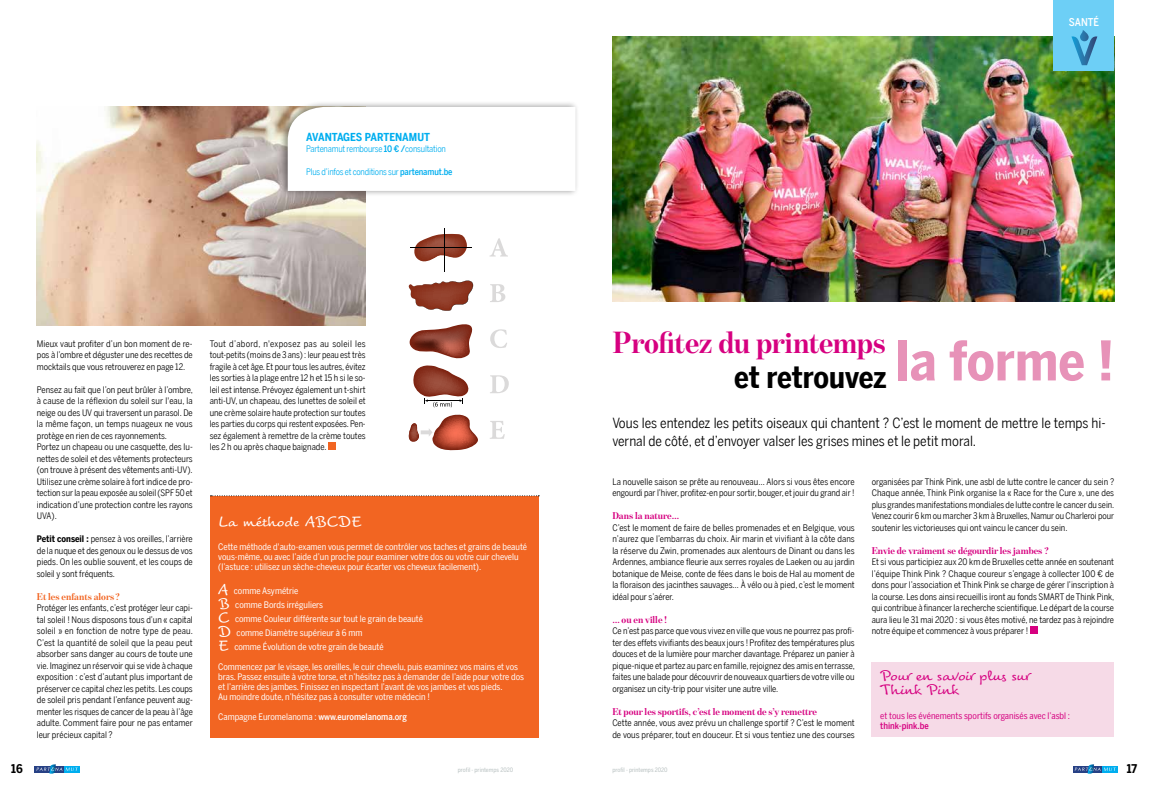
<style>
.page{position:relative;width:1151px;height:794px;background:#fff}
.page>*{position:absolute;margin:0;border:0;box-sizing:border-box;transform-origin:0 0}
.t1{font:700 31.1px "Benton Mod Disp";letter-spacing:-.01em;color:#d60080}
.t2{font:700 30px "Benton Sans Cond";color:#000}
.t3{font:14px/18px "Benton Sans Cond";color:#000}
.t4{font:14px/14px "Tornac";color:#d60080}
.t5{font:14px "Tornac";color:#fff}
.t6{font:700 condensed 12px "Benton Sans";color:#000}
.t7{font:700 11px "Benton Sans Cond";color:#00aeef}
.t8{font:500 condensed 10.7px "Benton Sans";letter-spacing:-.005em;color:#fff}
.t9{font:700 10px "Benton Mod Disp";color:#d60080}
.t10{font:700 10px "Benton Mod Disp";color:#f26522}
.t11{font:9px/11.5px "Benton Sans Cond";color:#000;text-align:justify}
.t12{font:9px/10px "Benton Sans Cond";color:#fff}
.t13{font:9px "Benton Sans Cond";letter-spacing:-.02em;color:#00aeef}
.t14{font:9px "Benton Sans Cond";color:#d60080}
.t15{font:500 9px "Benton Sans Cond";color:#d60080}
.t16{font:condensed 6px "Benton Sans";color:#b5bebe}
.s1{font-weight:500}
.s2{font-weight:700}
.s3{font-family:"Tornac";font-size:14px}
</style>
<div class="page">
<img style="left:37px;top:107px;width:329px;height:219px">
<div style="left:328px;top:442px;width:8px;height:8px;background:#f26522"></div>
<div style="left:279px;top:101px;width:300px;height:96px;background:#000;opacity:.4"></div>
<svg style="left:288px;top:107px;width:287px;height:84px"></svg>
<div style="left:210px;top:496px;width:329px;height:241px;background:#f26522"></div>
<svg style="left:210px;top:495px;width:329px;height:1px"></svg>
<svg style="left:409px;top:414px;width:69px;height:36px"></svg>
<svg style="left:414px;top:233px;width:53px;height:29px"></svg>
<hr style="left:410px;top:247px;width:62px;height:1px;background:#000">
<hr style="left:444px;top:228px;width:1px;height:44px;background:#000">
<svg style="left:408px;top:280px;width:65px;height:31px"></svg>
<svg style="left:409px;top:324px;width:64px;height:83px"></svg>
<svg style="left:490px;top:329px;width:17px;height:19px"></svg>
<svg style="left:490px;top:421px;width:15px;height:18px"></svg>
<svg style="left:490px;top:238px;width:18px;height:18px"></svg>
<svg style="left:490px;top:284px;width:15px;height:18px"></svg>
<svg style="left:490px;top:375px;width:19px;height:18px"></svg>
<div style="left:1030px;top:626px;width:8px;height:8px;background:#d60080"></div>
<div style="left:872px;top:662px;width:242px;height:75px;background:#f6dae7"></div>
<img style="left:612px;top:36px;width:502px;height:265px">
<div style="left:1053px;top:0;width:61px;height:71px;background:#6dcff6"></div>
<svg style="left:1071px;top:30px;width:26px;height:35px"></svg>
<svg style="left:1073px;top:766px;width:2px;height:6px"></svg>
<div style="left:1102px;top:765px;width:15px;height:7px;background:#00aeef"></div>
<svg style="left:1075px;top:764px;width:41px;height:9px"></svg>
<svg style="left:35px;top:766px;width:2px;height:6px"></svg>
<div style="left:64px;top:765px;width:15px;height:7px;background:#00aeef"></div>
<svg style="left:37px;top:764px;width:41px;height:9px"></svg>
<p class="t7" style="left:306px;top:130px;width:125px">AVANTAGES PARTENAMUT</p>
<p class="t13" style="left:306px;top:144px;width:141px">Partenamut rembourse <span class="s1">10 € /</span>consultation</p>
<p class="t13" style="left:306px;top:167px;width:148px">Plus d’infos et conditions sur <span class="s1">partenamut.be</span></p>
<p class="t11" style="left:37px;top:337px;width:157px">Mieux vaut profiter d’un bon moment de re&shy;pos à l’ombre et déguster une des recettes de mocktails que vous retrouverez en page 12.</p>
<p class="t11" style="left:37px;top:383px;width:158px;text-align:left">Pensez au fait que l’on peut brûler à l’ombre, à cause de la réflexion du soleil sur l'eau, la neige ou des UV qui traversent un parasol. De la même façon, un temps nuageux ne vous protège en rien de ces rayonnements.<br>Portez un chapeau ou une casquette, des lu&shy;nettes de soleil et des vêtements protecteurs (on trouve à présent des vêtements anti-UV).<br>Utilisez une crème solaire à fort indice de pro&shy;tection sur la peau exposée au soleil (SPF 50 et indication d’une protection contre les rayons UVA).</p>
<p class="t11" style="left:37px;top:533px;width:157px"><span class="s2">Petit conseil :</span> pensez à vos oreilles, l’arrière de la nuque et des genoux ou le dessus de vos pieds. On les oublie souvent, et les coups de soleil y sont fréquents.</p>
<p class="t10" style="left:37px;top:591px;width:84px">Et les enfants alors ?</p>
<p class="t11" style="left:37px;top:602px;width:158px">Protéger les enfants, c’est protéger leur capi&shy;tal soleil ! Nous disposons tous d’un « capital soleil » en fonction de notre type de peau.<br>C’est la quantité de soleil que la peau peut absorber sans danger au cours de toute une vie. Imaginez un réservoir qui se vide à chaque exposition : c’est d’autant plus important de préserver ce capital chez les petits. Les coups de soleil pris pendant l’enfance peuvent aug&shy;menter les risques de cancer de la peau à l’âge adulte. Comment faire pour ne pas entamer leur précieux capital ?</p>
<p class="t11" style="left:210px;top:337px;width:157px">Tout d’abord, n'exposez pas au soleil les tout-petits (moins de 3 ans) : leur peau est très fragile à cet âge. Et pour tous les autres, évitez les sorties à la plage entre 12 h et 15 h si le so&shy;leil est intense. Prévoyez également un t-shirt anti-UV, un chapeau, des lunettes de soleil et une crème solaire haute protection sur toutes les parties du corps qui restent exposées. Pen&shy;sez également à remettre de la crème toutes les 2 h ou après chaque baignade.</p>
<h3 class="t5" style="left:218px;top:512px;width:145px">La méthode ABCDE</h3>
<p class="t12" style="left:218px;top:541px;width:310px">Cette méthode d'auto-examen vous permet de contrôler vos taches et grains de beauté vous-même, ou avec l’aide d’un proche pour examiner votre dos ou votre cuir chevelu (l’astuce : utilisez un sèche-cheveux pour écarter vos cheveux facilement).</p>
<p class="t12" style="left:218px;top:583px;width:206px;line-height:14px"><span class="s3">A</span> comme Asymétrie<br><span class="s3">B</span> comme Bords irréguliers<br><span class="s3">C</span> comme Couleur différente sur tout le grain de beauté <span class="s3">D</span> comme Diamètre supérieur à 6 mm<br><span class="s3">E</span> comme Évolution de votre grain de beauté</p>
<p class="t12" style="left:218px;top:661px;width:307px">Commencez par le visage, les oreilles, le cuir chevelu, puis examinez vos mains et vos bras. Passez ensuite à votre torse, et n’hésitez pas à demander de l’aide pour votre dos et l’arrière des jambes. Finissez en inspectant l’avant de vos jambes et vos pieds.<br>Au moindre doute, n’hésitez pas à consulter votre médecin !</p>
<p class="t12" style="left:218px;top:711px;width:190px">Campagne Euromelanoma : <span class="s1">www.euromelanoma.org</span></p>
<p class="t8" style="left:1069px;top:15px;width:32px">SANTÉ</p>
<p class="t8" style="left:1064px;top:15px;width:39px">PSYCHO</p>
<h1 class="t1" style="left:613px;top:325px;width:275px">Profitez du printemps</h1>
<h2 class="t2" style="left:734px;top:359px;width:381px">et retrouvez <sup>la</sup> <sup>forme</sup> <sup>!</sup></h2>
<h3 class="t3" style="left:612px;top:414px;width:495px">Vous les entendez les petits oiseaux qui chantent ? C’est le moment de mettre le temps hi&shy;vernal de côté, et d’envoyer valser les grises mines et le petit moral.</h3>
<p class="t11" style="left:872px;top:475px;width:244px">organisées par Think Pink, une asbl de lutte contre le cancer du sein ?<br>Chaque année, Think Pink organise la « Race for the Cure », une des plus grandes manifestations mondiales de lutte contre le cancer du sein.<br>Venez courir 6 km ou marcher 3 km à Bruxelles, Namur ou Charleroi pour soutenir les victorieuses qui ont vaincu le cancer du sein.</p>
<p class="t9" style="left:872px;top:545px;width:178px">Envie de vraiment se dégourdir les jambes ?</p>
<p class="t11" style="left:872px;top:556px;width:244px">Et si vous participiez aux 20 km de Bruxelles cette année en soutenant l’équipe Think Pink ? Chaque coureur s’engage à collecter 100 € de dons pour l’association et Think Pink se charge de gérer l’inscription à la course. Les dons ainsi recueillis iront au fonds SMART de Think Pink, qui contribue à financer la recherche scientifique. Le départ de la course aura lieu le 31 mai 2020 : si vous êtes motivé, ne tardez pas à rejoindre notre équipe et commencez à vous préparer !</p>
<h3 class="t4" style="left:880px;top:669px;width:152px">Pour en savoir plus sur<br>Think Pink</h3>
<p class="t14" style="left:880px;top:710px;width:191px">et tous les événements sportifs organisés avec l’asbl :</p>
<p class="t15" style="left:880px;top:720px;width:50px">think-pink.be</p>
<p class="t11" style="left:612px;top:475px;width:244px">La nouvelle saison se prête au renouveau… Alors si vous êtes encore engourdi par l’hiver, profitez-en pour sortir, bouger, et jouir du grand air !</p>
<p class="t9" style="left:612px;top:510px;width:68px">Dans la nature…</p>
<p class="t11" style="left:612px;top:521px;width:244px">C’est le moment de faire de belles promenades et en Belgique, vous n’aurez que l’embarras du choix. Air marin et vivifiant à la côte dans la réserve du Zwin, promenades aux alentours de Dinant ou dans les Ardennes, ambiance fleurie aux serres royales de Laeken ou au jardin botanique de Meise, conte de fées dans le bois de Hal au moment de la floraison des jacinthes sauvages… À vélo ou à pied, c’est le moment idéal pour s’aérer.</p>
<p class="t9" style="left:612px;top:614px;width:56px">… ou en ville !</p>
<p class="t11" style="left:612px;top:625px;width:244px">Ce n’est pas parce que vous vivez en ville que vous ne pourrez pas profi&shy;ter des effets vivifiants des beaux jours ! Profitez des températures plus douces et de la lumière pour marcher davantage. Préparez un panier à pique-nique et partez au parc en famille, rejoignez des amis en terrasse, faites une balade pour découvrir de nouveaux quartiers de votre ville ou organisez un city-trip pour visiter une autre ville.</p>
<p class="t9" style="left:612px;top:706px;width:206px">Et pour les sportifs, c’est le moment de s’y remettre</p>
<p class="t11" style="left:612px;top:717px;width:244px">Cette année, vous avez prévu un challenge sportif ? C’est le moment de vous préparer, tout en douceur. Et si vous tentiez une des courses</p>
<h3 class="t6" style="left:11px;top:761px;width:13px">16</h3>
<h3 class="t6" style="left:1127px;top:761px;width:12px">17</h3>
<p class="t16" style="left:458px;top:766px;width:57px">profil - printemps 2020</p>
<p class="t16" style="left:612px;top:766px;width:57px">profil - printemps 2020</p>
</div>
